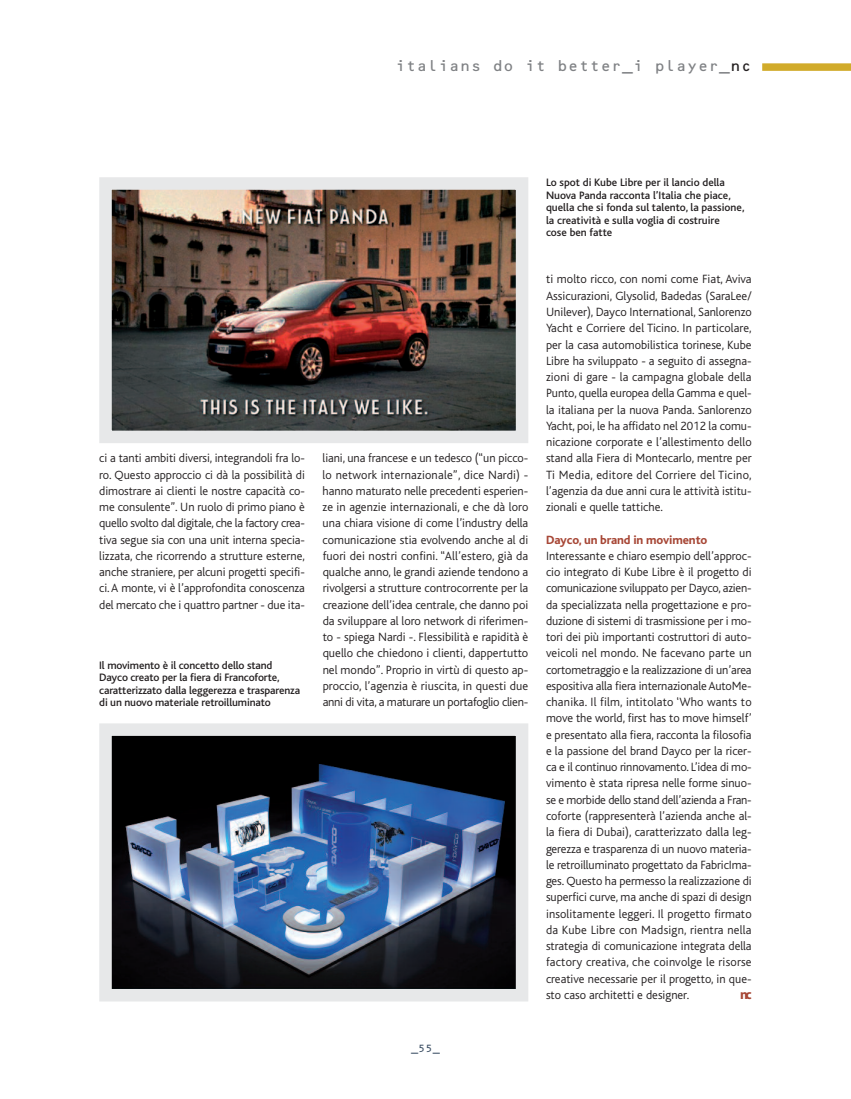
<style>
.page{position:relative;width:851px;height:1099px;background:#fff}
.page>*{position:absolute;margin:0;border:0;box-sizing:border-box;transform-origin:0 0}
.t1{font:15px "Microscan B";color:#808285}
.t2{font:700 13.75px "Myriad";color:#a74736}
.t3{font:300 12.5px/16.2px "Bliss";color:#231f20;text-align:justify}
.t4{font:800 12.5px "Bliss";letter-spacing:-.005em;color:#a74736}
.t5{font:500 11.25px/12.5px "Bliss";letter-spacing:-.01em;color:#231f20}
.t6{font:10px "Microscan B";color:#3d5065}
.s1{color:#231f20}
</style>
<div class="page">
<div style="left:762px;top:63px;width:88px;height:8px;background:#d1ab2a"></div>
<img style="left:112px;top:736px;width:403px;height:252px">
<div style="left:99px;top:723px;width:429px;height:278px;border:12px solid #e7e8e9"></div>
<img style="left:112px;top:190px;width:403px;height:240px">
<div style="left:99px;top:177px;width:429px;height:266px;border:12px solid #e7e8e9"></div>
<p class="t1" style="left:395px;top:57px;width:358px">italians do it better_i player_<span class="s1">nc</span></p>
<p class="t3" style="left:99px;top:451px;width:207px">ci a tanti ambiti diversi, integrandoli fra lo&shy;ro. Questo approccio ci dà la possibilità di dimostrare ai clienti le nostre capacità co&shy;me consulente”. Un ruolo di primo piano è quello svolto dal digitale, che la factory crea&shy;tiva segue sia con una unit interna specia&shy;lizzata, che ricorrendo a strutture esterne, anche straniere, per alcuni progetti specifi&shy;ci.A monte, vi è l’approfondita conoscenza del mercato che i quattro partner - due ita-</p>
<p class="t3" style="left:322px;top:451px;width:207px">liani, una francese e un tedesco (“un picco&shy;lo network internazionale”, dice Nardi) - hanno maturato nelle precedenti esperien&shy;ze in agenzie internazionali, e che dà loro una chiara visione di come l’industry della comunicazione stia evolvendo anche al di fuori dei nostri confini. “All’estero, già da qualche anno, le grandi aziende tendono a rivolgersi a strutture controcorrente per la creazione dell’idea centrale, che danno poi da sviluppare al loro network di riferimen&shy;to - spiega Nardi -. Flessibilità e rapidità è quello che chiedono i clienti, dappertutto nel mondo”. Proprio in virtù di questo ap&shy;proccio, l’agenzia è riuscita, in questi due anni di vita, a maturare un portafoglio clien-</p>
<p class="t5" style="left:99px;top:660px;width:202px">Il movimento è il concetto dello stand Dayco creato per la fiera di Francoforte, caratterizzato dalla leggerezza e trasparenza di un nuovo materiale retroilluminato</p>
<p class="t6" style="left:411px;top:1042px;width:30px">_55_</p>
<p class="t5" style="left:546px;top:178px;width:200px">Lo spot di Kube Libre per il lancio della Nuova Panda racconta l’Italia che piace, quella che si fonda sul talento, la passione, la creatività e sulla voglia di costruire<br>cose ben fatte</p>
<p class="t3" style="left:546px;top:272px;width:207px">ti molto ricco, con nomi come Fiat, Aviva Assicurazioni, Glysolid, Badedas (SaraLee/ Unilever), Dayco International, Sanlorenzo Yacht e Corriere del Ticino. In particolare, per la casa automobilistica torinese, Kube Libre ha sviluppato - a seguito di assegna&shy;zioni di gare - la campagna globale della Punto, quella europea della Gamma e quel&shy;la italiana per la nuova Panda. Sanlorenzo Yacht, poi, le ha affidato nel 2012 la comu&shy;nicazione corporate e l’allestimento dello stand alla Fiera di Montecarlo, mentre per Ti Media, editore del Corriere del Ticino, l’agenzia da due anni cura le attività istitu&shy;zionali e quelle tattiche.</p>
<p class="t4" style="left:546px;top:535px;width:163px">Dayco, un brand in movimento</p>
<p class="t3" style="left:546px;top:549px;width:207px">Interessante e chiaro esempio dell’approc&shy;cio integrato di Kube Libre è il progetto di comunicazione sviluppato per Dayco, azien&shy;da specializzata nella progettazione e pro&shy;duzione di sistemi di trasmissione per i mo&shy;tori dei più importanti costruttori di auto&shy;veicoli nel mondo. Ne facevano parte un cortometraggio e la realizzazione di un’area espositiva alla fiera internazionaleAutoMe&shy;chanika. Il film, intitolato ‘Who wants to move the world, first has to move himself’ e presentato alla fiera, racconta la filosofia e la passione del brand Dayco per la ricer&shy;ca e il continuo rinnovamento. L’idea di mo&shy;vimento è stata ripresa nelle forme sinuo&shy;se e morbide dello stand dell’azienda a Fran&shy;coforte (rappresenterà l’azienda anche al&shy;la fiera di Dubai), caratterizzato dalla leg&shy;gerezza e trasparenza di un nuovo materia&shy;le retroilluminato progettato da FabricIma&shy;ges. Questo ha permesso la realizzazione di superfici curve, ma anche di spazi di design insolitamente leggeri. Il progetto firmato da Kube Libre con Madsign, rientra nella strategia di comunicazione integrata della factory creativa, che coinvolge le risorse creative necessarie per il progetto, in que&shy;sto caso architetti e designer.</p>
<p class="t2" style="left:740px;top:989px;width:13px">nc</p>
</div>
